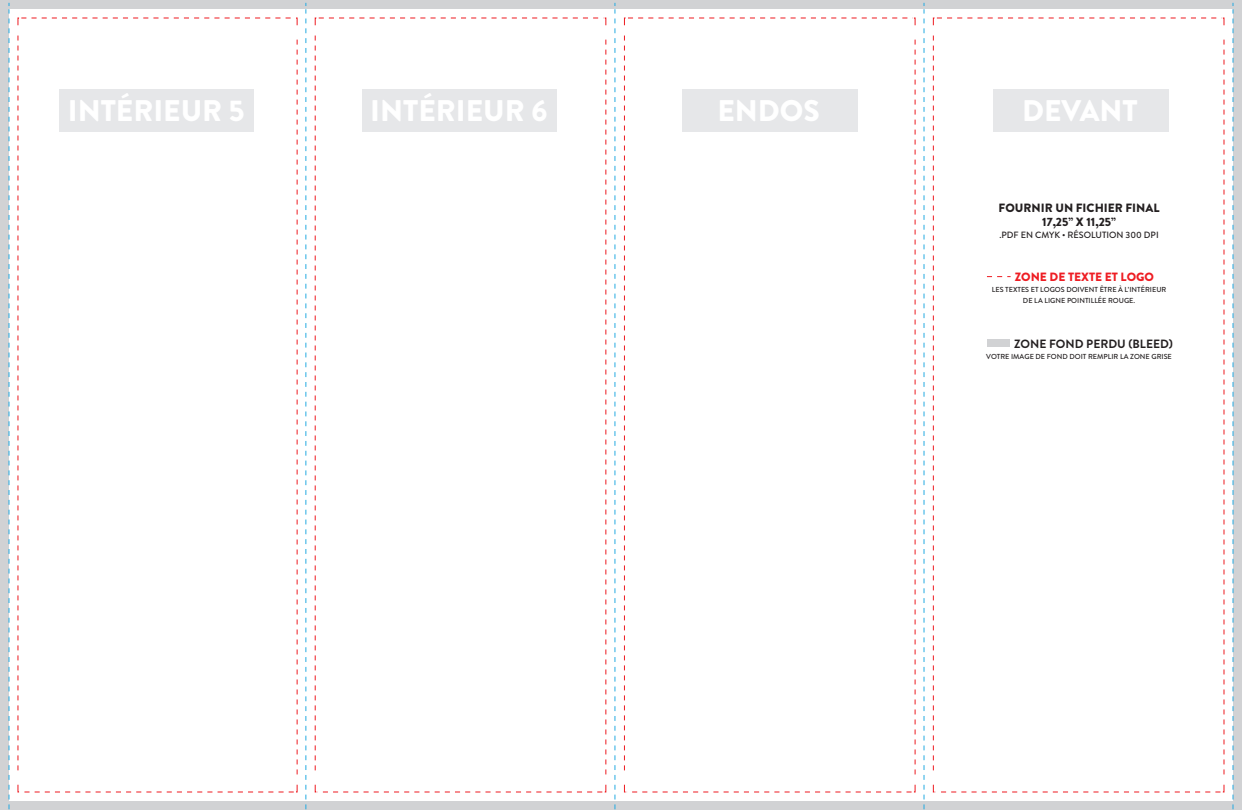
<style>
.page{position:relative;width:1242px;height:810px;background:#d1d2d4}
.page>*{position:absolute;margin:0;border:0;box-sizing:border-box;transform-origin:0 0}
.t1{font:900 29.8px "Brandon Grotesque";color:#fff}
.t2{font:900 12px/14.4px "Brandon Grotesque";color:#231f20;text-align:center}
.t3{font:700 12px "Brandon Grotesque";color:#231f20}
.t4{font:900 12px "Brandon Grotesque";color:#ee1d23}
.t5{font:500 9.1px "Brandon Grotesque";color:#231f20}
.t6{font:500 7.3px/11.3px "Brandon Grotesque";color:#231f20;text-align:center}
</style>
<div class="page">
<div style="left:9px;top:9px;width:1224px;height:792px;background:#fff"></div>
<svg style="left:932px;top:17px;width:293px;height:9px"></svg>
<svg style="left:1223px;top:40px;width:2px;height:735px"></svg>
<svg style="left:932px;top:784px;width:293px;height:9px"></svg>
<svg style="left:933px;top:35px;width:1px;height:735px"></svg>
<svg style="left:623px;top:17px;width:293px;height:9px"></svg>
<svg style="left:915px;top:40px;width:1px;height:735px"></svg>
<svg style="left:623px;top:784px;width:293px;height:9px"></svg>
<svg style="left:624px;top:35px;width:1px;height:735px"></svg>
<svg style="left:314px;top:17px;width:293px;height:9px"></svg>
<svg style="left:605px;top:40px;width:1px;height:735px"></svg>
<svg style="left:314px;top:784px;width:293px;height:9px"></svg>
<svg style="left:315px;top:35px;width:1px;height:735px"></svg>
<svg style="left:17px;top:17px;width:281px;height:9px"></svg>
<svg style="left:297px;top:40px;width:1px;height:735px"></svg>
<svg style="left:17px;top:784px;width:281px;height:9px"></svg>
<svg style="left:17px;top:35px;width:1px;height:735px"></svg>
<svg style="left:987px;top:276px;width:24px;height:1px"></svg>
<div style="left:987px;top:340px;width:23px;height:7px;background:#d1d2d4"></div>
<div style="left:994px;top:89px;width:175px;height:43px;background:#e6e7e9"></div>
<svg style="left:924px;top:3px;width:1px;height:806px"></svg>
<svg style="left:1232px;top:3px;width:2px;height:806px"></svg>
<svg style="left:614px;top:3px;width:1px;height:806px"></svg>
<svg style="left:8px;top:3px;width:2px;height:806px"></svg>
<svg style="left:305px;top:3px;width:1px;height:806px"></svg>
<div style="left:59px;top:89px;width:195px;height:43px;background:#e6e7e9"></div>
<div style="left:362px;top:89px;width:195px;height:43px;background:#e6e7e9"></div>
<div style="left:682px;top:89px;width:176px;height:43px;background:#e6e7e9"></div>
<h1 class="t1" style="left:68px;top:90px;width:178px">INTÉRIEUR 5</h1>
<h1 class="t1" style="left:370px;top:90px;width:179px">INTÉRIEUR 6</h1>
<h1 class="t1" style="left:717px;top:90px;width:104px">ENDOS</h1>
<h1 class="t1" style="left:1022px;top:90px;width:117px">DEVANT</h1>
<h2 class="t2" style="left:999px;top:201px;width:162px">FOURNIR UN FICHIER FINAL<br>17,25” X 11,25”</h2>
<p class="t5" style="left:999px;top:228px;width:161px">.PDF EN CMYK • RÉSOLUTION 300 DPI</p>
<h2 class="t4" style="left:1015px;top:268px;width:141px">ZONE DE TEXTE ET LOGO</h2>
<p class="t6" style="left:992px;top:284px;width:176px">LES TEXTES ET LOGOS DOIVENT ÊTRE À L’INTÉRIEUR<br>DE LA LIGNE POINTILLÉE ROUGE.</p>
<h2 class="t3" style="left:1014px;top:336px;width:160px">ZONE FOND PERDU (BLEED)</h2>
<p class="t6" style="left:986px;top:351px;width:187px">VOTRE IMAGE DE FOND DOIT REMPLIR LA ZONE GRISE</p>
</div>
